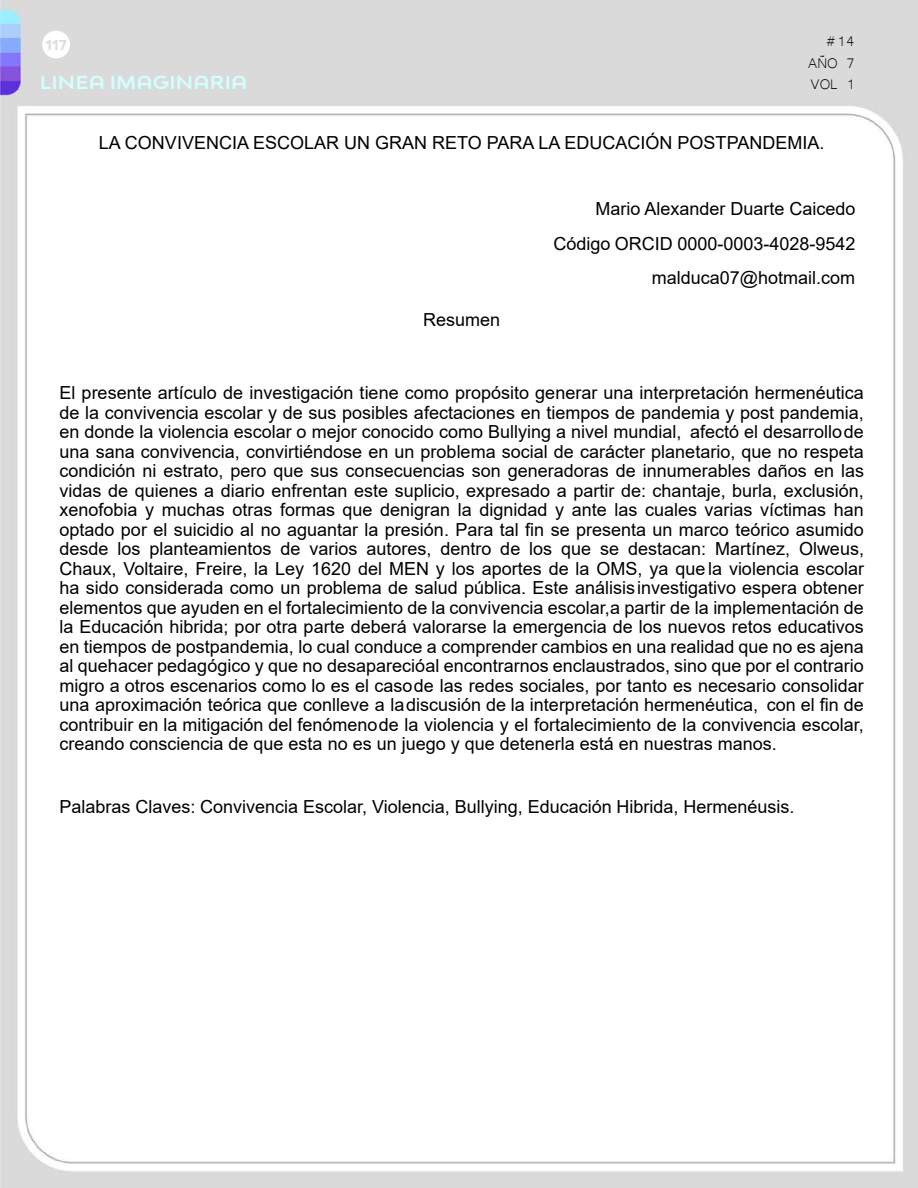
<style>
.page{position:relative;width:918px;height:1188px;background:#fff}
.page>*{position:absolute;margin:0;border:0;box-sizing:border-box;transform-origin:0 0}
.t1{font:18px/19.5px "Arial";color:#000;text-align:right}
.t2{font:700 expanded 18px "Bw Modelica SS01";letter-spacing:.01em;color:#d2ffff}
.t3{font:18px/21.6px "Microsoft Yi Baiti";color:#000;text-align:justify}
.t4{font:700 expanded 13.5px "Bw Modelica SS01";color:#dbdbdb}
</style>
<div class="page">
<img style="left:1px;top:0;width:917px;height:1188px">
<div style="left:42px;top:31px;width:28px;height:27px;background:#fff;border-radius:50%"></div>
<div style="left:60px;top:136px;width:804px;height:17px;background:#fff"></div>
<div style="left:60px;top:202px;width:804px;height:17px;background:#fff"></div>
<div style="left:60px;top:237px;width:804px;height:17px;background:#fff"></div>
<div style="left:60px;top:313px;width:804px;height:17px;background:#fff"></div>
<p class="t4" style="left:45px;top:36px;width:23px">117</p>
<p class="t2" style="left:40px;top:71px;width:209px">LINEA IMAGINARIA</p>
<p class="t3" style="left:808px;top:29px;width:48px;text-indent:17px">#14<br>AÑO 7<br>VOL 1</p>
<p class="t1" style="left:99px;top:133px;width:727px">LA CONVIVENCIA ESCOLAR UN GRAN RETO PARA LA EDUCACIÓN POST PANDEMIA.</p>
<p class="t1" style="left:423px;top:310px;width:79px">Resumen</p>
<p class="t1" style="left:554px;top:191px;width:303px;line-height:34.7px">Mario Alexander Duarte Caicedo<br>Código ORCID 0000-0003-4028-9542 malduca07@hotmail.com</p>
<p class="t1" style="left:60px;top:383px;width:806px;text-align:justify">El presente artículo de investigación tiene como propósito generar una interpretación hermenéutica de la convivencia escolar y de sus posibles afectaciones en tiempos de pandemia y post pandemia, en donde la violencia escolar o mejor conocido como Bullying a nivel mundial, afectó el desarrollo de una sana convivencia, convirtiéndose en un problema social de carácter planetario, que no respeta condición ni estrato, pero que sus consecuencias son generadoras de innumerables daños en las vidas de quienes a diario enfrentan este suplicio, expresado a partir de: chantaje, burla, exclusión, xenofobia y muchas otras formas que denigran la dignidad y ante las cuales varias víctimas han optado por el suicidio al no aguantar la presión. Para tal fin se presenta un marco teórico asumido desde los planteamientos de varios autores, dentro de los que se destacan: Martínez, Olweus, Chaux, Voltaire, Freire, la Ley 1620 del MEN y los aportes de la OMS, ya que la violencia escolar ha sido considerada como un problema de salud pública. Este análisis investigativo espera obtener elementos que ayuden en el fortalecimiento de la convivencia escolar, a partir de la implementación de la Educación hibrida; por otra parte deberá valorarse la emergencia de los nuevos retos educativos en tiempos de postpandemia, lo cual conduce a comprender cambios en una realidad que no es ajena al quehacer pedagógico y que no desapareció al encontrarnos enclaustrados, sino que por el contrario migro a otros escenarios como lo es el caso de las redes sociales, por tanto es necesario consolidar una aproximación teórica que conlleve a la discusión de la interpretación hermenéutica, con el fin de contribuir en la mitigación del fenómeno de la violencia y el fortalecimiento de la convivencia escolar, creando consciencia de que esta no es un juego y que detenerla está en nuestras manos.</p>
<p class="t1" style="left:60px;top:797px;width:737px">Palabras Claves: Convivencia Escolar, Violencia, Bullying, Educación Hibrida, Hermenéusis.</p>
</div>
